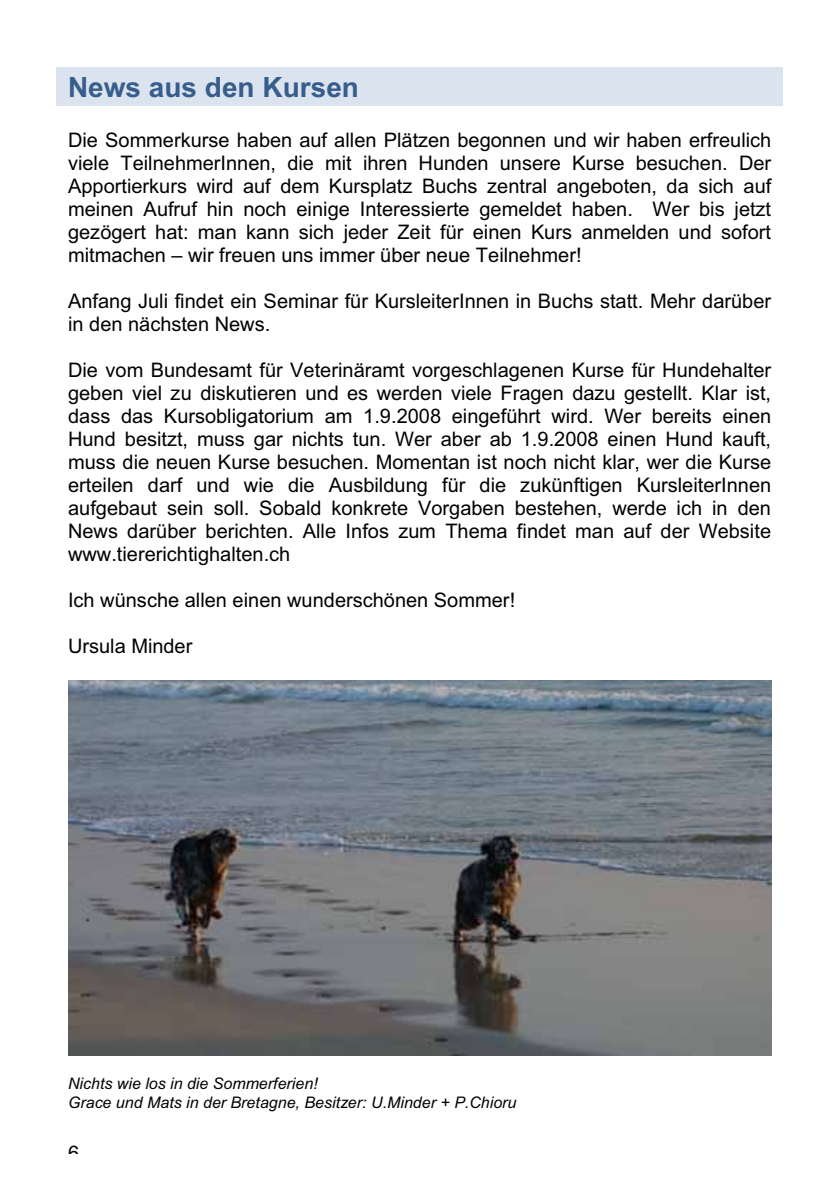
<style>
.page{position:relative;width:840px;height:1190px;background:#fff}
.page>*{position:absolute;margin:0;border:0;box-sizing:border-box;transform-origin:0 0}
.t1{font:700 28px "Arial";color:#365d8b}
.t2{font:20px/23px "Arial";color:#010202;text-align:justify}
.t3{font:italic 16px/18.4px "Arial";color:#010202}
</style>
<div class="page">
<div style="left:57px;top:68px;width:725px;height:37px;background:#dae3ee"></div>
<hr style="left:56px;top:67px;width:727px;height:1px;background:#dae3ee">
<hr style="left:56px;top:105px;width:727px;height:1px;background:#dae3ee">
<hr style="left:56px;top:68px;width:1px;height:37px;background:#dae3ee">
<hr style="left:782px;top:68px;width:1px;height:37px;background:#dae3ee">
<img style="left:68px;top:681px;width:703px;height:375px">
<h1 class="t1" style="left:68px;top:77px;width:292px">News aus den Kursen</h1>
<p class="t2" style="left:68px;top:131px;width:705px">Die Sommerkurse haben auf allen Plätzen begonnen und wir haben erfreulich viele TeilnehmerInnen, die mit ihren Hunden unsere Kurse besuchen. Der Apportierkurs wird auf dem Kursplatz Buchs zentral angeboten, da sich auf meinen Aufruf hin noch einige Interessierte gemeldet haben. Wer bis jetzt gezögert hat: man kann sich jeder Zeit für einen Kurs anmelden und sofort mitmachen – wir freuen uns immer über neue Teilnehmer!</p>
<p class="t2" style="left:68px;top:292px;width:705px">Anfang Juli findet ein Seminar für KursleiterInnen in Buchs statt. Mehr darüber in den nächsten News.</p>
<p class="t2" style="left:68px;top:361px;width:705px">Die vom Bundesamt für Veterinäramt vorgeschlagenen Kurse für Hundehalter geben viel zu diskutieren und es werden viele Fragen dazu gestellt. Klar ist, dass das Kursobligatorium am 1.9.2008 eingeführt wird. Wer bereits einen Hund besitzt, muss gar nichts tun. Wer aber ab 1.9.2008 einen Hund kauft, muss die neuen Kurse besuchen. Momentan ist noch nicht klar, wer die Kurse erteilen darf und wie die Ausbildung für die zukünftigen KursleiterInnen aufgebaut sein soll. Sobald konkrete Vorgaben bestehen, werde ich in den News darüber berichten. Alle Infos zum Thema findet man auf der Website www.tiererichtighalten.ch</p>
<p class="t2" style="left:68px;top:591px;width:449px">Ich wünsche allen einen wunderschönen Sommer!</p>
<p class="t2" style="left:68px;top:637px;width:126px">Ursula Minder</p>
<p class="t3" style="left:68px;top:1076px;width:450px">Nichts wie los in die Sommerferien!<br>Grace und Mats in der Bretagne, Besitzer: U.Minder + P.Chioru</p>
<p class="t2" style="left:68px;top:1144px;width:13px">6</p>
</div>
